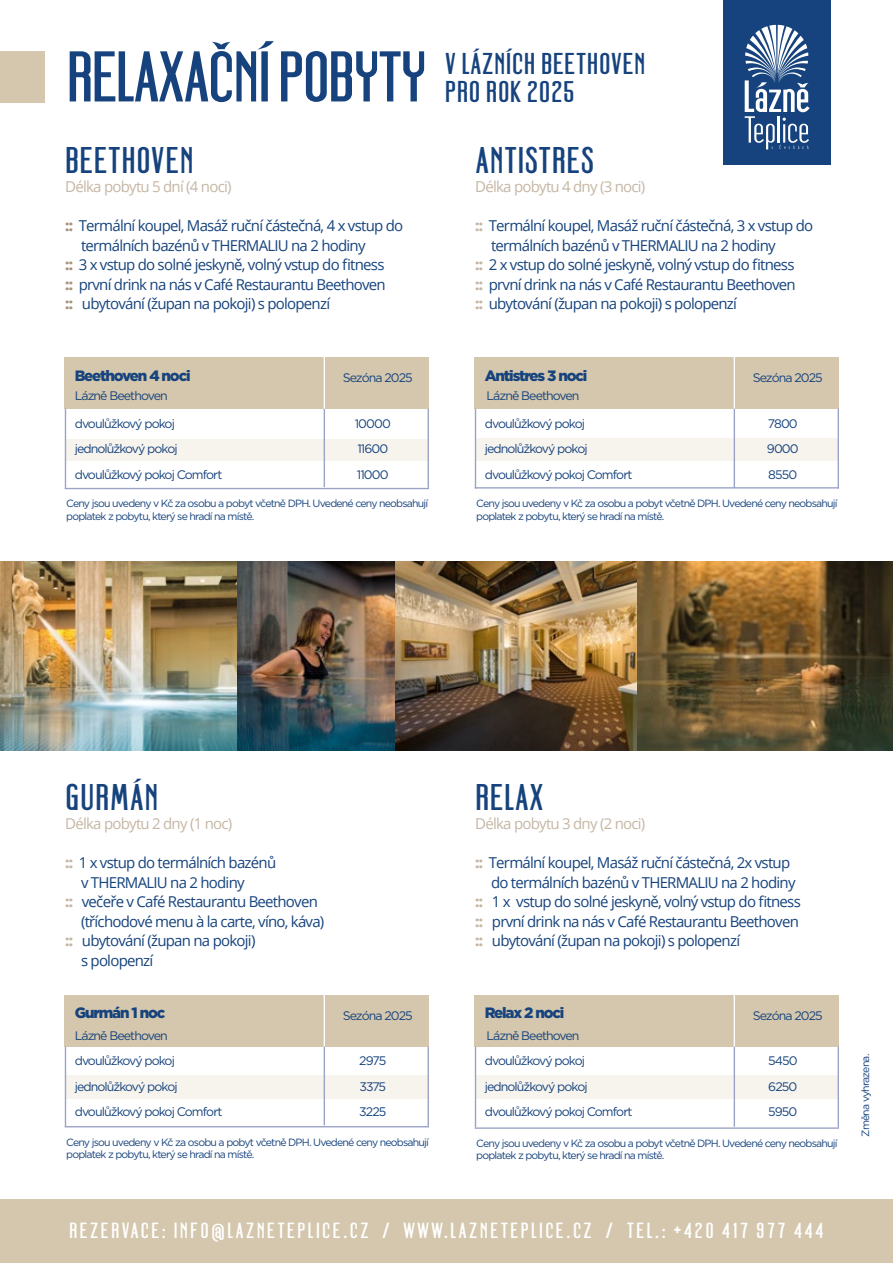
<style>
.page{position:relative;width:893px;height:1263px;background:#fff}
.page>*{position:absolute;margin:0;border:0;box-sizing:border-box;transform-origin:0 0}
.t1{font:900 63.6px "Mager";letter-spacing:-.05em;color:#16437d}
.t2{font:900 33px "Mager";color:#16437d}
.t3{font:900 26.7px/28.5px "Mager";color:#16437d}
.t4{font:900 19.5px "Mager";letter-spacing:.1em;color:#fff}
.t5{font:18px "Minion Pro";color:#fff}
.t6{font:15px "Open Sans";letter-spacing:-.05em;color:#16437d}
.t7{font:15px "Open Sans";letter-spacing:-.05em;color:#c5b6a4}
.t8{font:900 15px "Gotham";letter-spacing:-.075em;color:#16437d}
.t9{font:12.3px/25.5px "Gotham";letter-spacing:-.075em;color:#16437d}
.t10{font:10.5px/12.6px "Gotham";letter-spacing:-.075em;color:#16437d}
.s1{font-weight:800;color:#a8937d}
.s2{font-weight:800;color:#c5b6a4}
</style>
<div class="page">
<div style="left:65px;top:439px;width:364px;height:22px;background:#f7f3ed"></div>
<div style="left:475px;top:438px;width:364px;height:23px;background:#f7f3ed"></div>
<div style="left:475px;top:1075px;width:364px;height:23px;background:#f7f3ed"></div>
<div style="left:65px;top:1075px;width:364px;height:23px;background:#f7f3ed"></div>
<div style="left:65px;top:357px;width:364px;height:52px;background:#d4c7ad"></div>
<div style="left:475px;top:357px;width:364px;height:52px;background:#d4c7ad"></div>
<div style="left:475px;top:995px;width:364px;height:51px;background:#d4c7ad"></div>
<div style="left:65px;top:995px;width:364px;height:51px;background:#d4c7ad"></div>
<hr style="left:65px;top:409px;width:1px;height:79px;background:#9aa2c5">
<hr style="left:475px;top:409px;width:1px;height:79px;background:#9aa2c5">
<hr style="left:475px;top:1046px;width:1px;height:81px;background:#9aa2c5">
<hr style="left:65px;top:1046px;width:1px;height:80px;background:#9aa2c5">
<hr style="left:428px;top:409px;width:1px;height:79px;background:#9aa2c5">
<hr style="left:838px;top:409px;width:1px;height:79px;background:#9aa2c5">
<hr style="left:838px;top:1046px;width:1px;height:81px;background:#9aa2c5">
<hr style="left:428px;top:1046px;width:1px;height:80px;background:#9aa2c5">
<hr style="left:324px;top:409px;width:1px;height:78px;background:#9aa2c5">
<hr style="left:734px;top:409px;width:1px;height:79px;background:#9aa2c5">
<hr style="left:734px;top:1046px;width:1px;height:81px;background:#9aa2c5">
<hr style="left:324px;top:1046px;width:1px;height:79px;background:#9aa2c5">
<hr style="left:65px;top:488px;width:364px;height:1px;background:#9aa2c5">
<hr style="left:475px;top:487px;width:364px;height:1px;background:#9aa2c5">
<hr style="left:475px;top:1127px;width:364px;height:2px;background:#9aa2c5">
<hr style="left:65px;top:1126px;width:364px;height:1px;background:#9aa2c5">
<hr style="left:324px;top:357px;width:1px;height:52px;background:#fff">
<hr style="left:734px;top:357px;width:1px;height:52px;background:#fff">
<hr style="left:734px;top:995px;width:1px;height:51px;background:#fff">
<hr style="left:324px;top:995px;width:1px;height:51px;background:#fff">
<div style="left:723px;top:0;width:107px;height:164px;background:#16437d"></div>
<svg style="left:745px;top:25px;width:65px;height:124px"></svg>
<div style="left:0;top:1199px;width:893px;height:64px;background:#d4c7ad"></div>
<img style="left:0;top:561px;width:238px;height:189px">
<img style="left:395px;top:561px;width:242px;height:189px">
<img style="left:637px;top:561px;width:256px;height:189px">
<img style="left:238px;top:561px;width:157px;height:189px">
<div style="left:0;top:51px;width:44px;height:52px;background:#d4c7ad"></div>
<h1 class="t1" style="left:66px;top:40px;width:364px">RELAXAČNÍ POBYTY</h1>
<h2 class="t2" style="left:65px;top:141px;width:131px">BEETHOVEN</h2>
<p class="t7" style="left:65px;top:176px;width:168px">Délka pobytu 5 dní (4 noci)</p>
<p class="t6" style="left:65px;top:215px;width:339px"><span class="s1">::</span> Termální koupel, Masáž ruční částečná, 4 x vstup do</p>
<p class="t6" style="left:81px;top:235px;width:286px">termálních bazénů v THERMALIU na 2 hodiny</p>
<p class="t6" style="left:65px;top:254px;width:321px"><span class="s1">::</span> 3 x vstup do solné jeskyně, volný vstup do fitness</p>
<p class="t6" style="left:65px;top:274px;width:322px"><span class="s1">::</span> první drink na nás v Café Restaurantu Beethoven</p>
<p class="t6" style="left:65px;top:293px;width:266px"><span class="s1">::</span> ubytování (župan na pokoji) s polopenzí</p>
<h3 class="t3" style="left:445px;top:49px;width:202px">V LÁZNÍCH BEETHOVEN<br>PRO ROK 2025</h3>
<h2 class="t2" style="left:475px;top:141px;width:121px">ANTISTRES</h2>
<p class="t7" style="left:475px;top:176px;width:172px">Délka pobytu 4 dny (3 noci)</p>
<p class="t6" style="left:475px;top:215px;width:339px"><span class="s2">::</span> Termální koupel, Masáž ruční částečná, 3 x vstup do</p>
<p class="t6" style="left:491px;top:235px;width:286px">termálních bazénů v THERMALIU na 2 hodiny</p>
<p class="t6" style="left:475px;top:254px;width:321px"><span class="s2">::</span> 2 x vstup do solné jeskyně, volný vstup do fitness</p>
<p class="t6" style="left:475px;top:274px;width:322px"><span class="s2">::</span> první drink na nás v Café Restaurantu Beethoven</p>
<p class="t6" style="left:475px;top:293px;width:263px"><span class="s2">::</span> ubytování (župan na pokoji) s polopenzí</p>
<p class="t8" style="left:75px;top:365px;width:117px">Beethoven 4 noci</p>
<p class="t8" style="left:485px;top:365px;width:104px">Antistres 3 noci</p>
<p class="t9" style="left:343px;top:364px;width:72px">Sezóna 2025</p>
<p class="t9" style="left:753px;top:364px;width:72px">Sezóna 2025</p>
<p class="t9" style="left:75px;top:383px;width:94px">Lázně Beethoven</p>
<p class="t9" style="left:75px;top:410px;width:149px">dvoulůžkový pokoj jednolůžkový pokoj dvoulůžkový pokoj Comfort</p>
<p class="t9" style="left:486px;top:383px;width:94px">Lázně Beethoven</p>
<p class="t9" style="left:485px;top:410px;width:149px">dvoulůžkový pokoj jednolůžkový pokoj dvoulůžkový pokoj Comfort</p>
<p class="t9" style="left:355px;top:410px;width:38px">10000<br>11600<br>11000</p>
<p class="t9" style="left:767px;top:410px;width:33px;text-align:justify">7800<br>9000<br>8550</p>
<p class="t10" style="left:66px;top:497px;width:364px">Ceny jsou uvedeny v Kč za osobu a pobyt včetně DPH. Uvedené ceny neobsahují poplatek z pobytu, který se hradí na místě.</p>
<p class="t10" style="left:476px;top:497px;width:363px">Ceny jsou uvedeny v Kč za osobu a pobyt včetně DPH. Uvedené ceny neobsahují poplatek z pobytu, který se hradí na místě.</p>
<h2 class="t2" style="left:65px;top:778px;width:95px">GURMÁN</h2>
<p class="t7" style="left:65px;top:813px;width:169px">Délka pobytu 2 dny (1 noc)</p>
<p class="t6" style="left:65px;top:852px;width:212px"><span class="s2">::</span> 1 x vstup do termálních bazénů</p>
<p class="t6" style="left:81px;top:872px;width:165px">v THERMALIU na 2 hodiny</p>
<p class="t6" style="left:65px;top:891px;width:254px"><span class="s2">::</span> večeře v Café Restaurantu Beethoven</p>
<p class="t6" style="left:81px;top:911px;width:245px">(tříchodové menu à la carte, víno, káva)</p>
<p class="t6" style="left:65px;top:930px;width:192px"><span class="s2">::</span> ubytování (župan na pokoji)</p>
<p class="t6" style="left:81px;top:950px;width:74px">s polopenzí</p>
<h2 class="t2" style="left:475px;top:778px;width:70px">RELAX</h2>
<p class="t7" style="left:475px;top:813px;width:172px">Délka pobytu 3 dny (2 noci)</p>
<p class="t6" style="left:475px;top:852px;width:316px"><span class="s2">::</span> Termální koupel, Masáž ruční částečná, 2x vstup</p>
<p class="t6" style="left:491px;top:872px;width:306px">do termálních bazénů v THERMALIU na 2 hodiny</p>
<p class="t6" style="left:475px;top:891px;width:327px"><span class="s2">::</span> 1 x vstup do solné jeskyně, volný vstup do fitness</p>
<p class="t6" style="left:475px;top:911px;width:325px"><span class="s2">::</span> první drink na nás v Café Restaurantu Beethoven</p>
<p class="t6" style="left:475px;top:930px;width:266px"><span class="s2">::</span> ubytování (župan na pokoji) s polopenzí</p>
<p class="t8" style="left:75px;top:1003px;width:92px">Gurmán 1 noc</p>
<p class="t8" style="left:485px;top:1003px;width:81px">Relax 2 noci</p>
<p class="t9" style="left:343px;top:1002px;width:72px">Sezóna 2025</p>
<p class="t9" style="left:753px;top:1002px;width:72px">Sezóna 2025</p>
<p class="t9" style="left:75px;top:1023px;width:94px">Lázně Beethoven</p>
<p class="t9" style="left:75px;top:1048px;width:149px">dvoulůžkový pokoj jednolůžkový pokoj dvoulůžkový pokoj Comfort</p>
<p class="t9" style="left:359px;top:1048px;width:29px;text-align:justify">2975<br>3375<br>3225</p>
<p class="t10" style="left:66px;top:1135px;width:364px">Ceny jsou uvedeny v Kč za osobu a pobyt včetně DPH. Uvedené ceny neobsahují poplatek z pobytu, který se hradí na místě.</p>
<p class="t9" style="left:486px;top:1023px;width:94px">Lázně Beethoven</p>
<p class="t9" style="left:485px;top:1048px;width:149px">dvoulůžkový pokoj jednolůžkový pokoj dvoulůžkový pokoj Comfort</p>
<p class="t9" style="left:768px;top:1048px;width:31px;text-align:justify">5450<br>6250<br>5950</p>
<p class="t10" style="left:476px;top:1136px;width:363px">Ceny jsou uvedeny v Kč za osobu a pobyt včetně DPH. Uvedené ceny neobsahují poplatek z pobytu, který se hradí na místě.</p>
<p class="t10" style="left:859px;top:1137px;width:85px;rotate:-90deg">Změna vyhrazena.</p>
<h3 class="t4" style="left:69px;top:1219px;width:756px">REZERVACE: INFO@LAZNETEPLICE.CZ / WWW.LAZNETEPLICE.CZ / TEL.: +420 417 977 444</h3>
<p class="t5" style="left:247px;top:1225px;width:387px">Rezervace: info@lazneteplice.cz / www.lazneteplice.cz</p>
</div>
